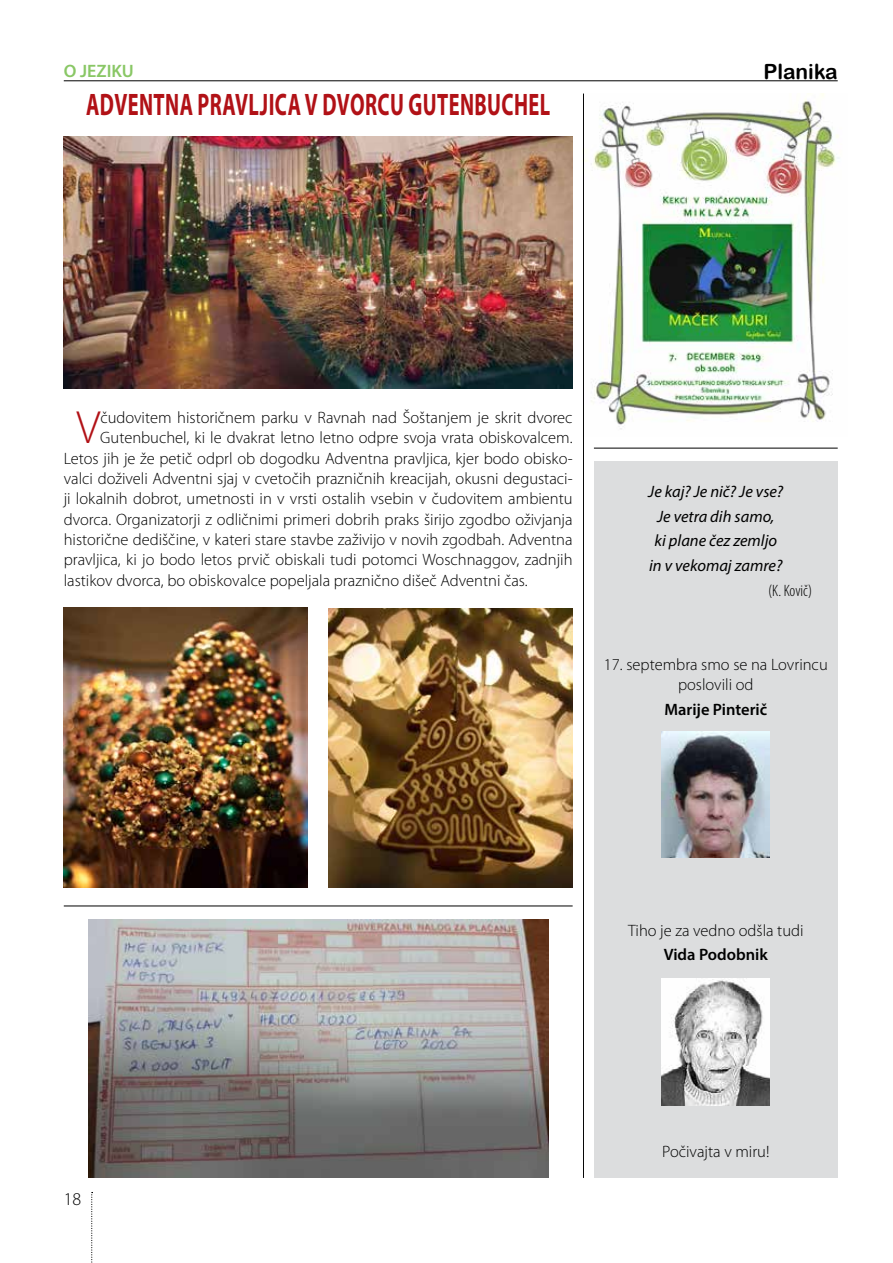
<style>
.page{position:relative;width:893px;height:1263px;background:#fff}
.page>*{position:absolute;margin:0;border:0;box-sizing:border-box;transform-origin:0 0}
.t1{font:300 46.8px "Myriad Pro";color:#b11116}
.t2{font:700 31.2px "Myriad Pro";color:#b11116;scale:.65 1}
.t3{font:21px "Arial Rounded MT Bold";color:#000}
.t4{font:600 18px "Myriad Pro";color:#89c765}
.t5{font:300 18px "Myriad Pro";color:#000}
.t6{font:300 16.5px/20.4px "Myriad Pro";color:#000;text-align:center}
.t7{font:italic 16.5px/24.6px "Myriad Pro";color:#000;text-align:center}
.t8{font:600 16.5px "Myriad Pro";color:#000}
.t9{font:300 condensed 16.5px "Myriad Pro";color:#000}
</style>
<div class="page">
<img style="left:584px;top:94px;width:256px;height:335px">
<hr style="left:64px;top:81px;width:774px;height:1px;background:#000">
<svg style="left:91px;top:1192px;width:2px;height:71px"></svg>
<hr style="left:64px;top:906px;width:509px;height:1px;background:#000">
<hr style="left:583px;top:94px;width:1px;height:1084px;background:#000">
<div style="left:594px;top:461px;width:244px;height:717px;background:#dcddde"></div>
<img style="left:662px;top:731px;width:108px;height:127px">
<img style="left:662px;top:979px;width:108px;height:126px">
<img style="left:88px;top:919px;width:460px;height:259px">
<img style="left:64px;top:607px;width:244px;height:281px">
<img style="left:329px;top:608px;width:244px;height:280px">
<img style="left:64px;top:136px;width:509px;height:253px">
<hr style="left:594px;top:448px;width:244px;height:1px;background:#000">
<p class="t4" style="left:64px;top:59px;width:72px">O JEZIKU</p>
<p class="t3" style="left:763px;top:59px;width:76px">Planika</p>
<h2 class="t2" style="left:86px;top:84px;width:43px">ADVENTNA</h2>
<h2 class="t2" style="left:198px;top:84px;width:19px">PRAVLJICA</h2>
<h2 class="t2" style="left:305px;top:84px;width:49px">V DVORCU</h2>
<h2 class="t2" style="left:408px;top:84px;width:43px">GUTENBUCHEL</h2>
<h1 class="t1" style="left:77px;top:402px;width:25px">V</h1>
<p class="t6" style="left:100px;top:407px;width:474px">čudovitem historičnem parku v Ravnah nad Šoštanjem je skrit dvorec</p>
<p class="t6" style="left:100px;top:428px;width:474px">Gutenbuchel, ki le dvakrat letno letno odpre svoja vrata obiskovalcem.</p>
<p class="t6" style="left:64px;top:448px;width:510px">Letos jih je že petič odprl ob dogodku Adventna pravljica, kjer bodo obisko-</p>
<p class="t6" style="left:64px;top:468px;width:510px">valci doživeli Adventni sjaj v cvetočih prazničnih kreacijah, okusni degustaci-</p>
<p class="t6" style="left:64px;top:489px;width:510px">ji lokalnih dobrot, umetnosti in v vrsti ostalih vsebin v čudovitem ambientu</p>
<p class="t6" style="left:64px;top:509px;width:510px">dvorca. Organizatorji z odličnimi primeri dobrih praks širijo zgodbo oživjanja</p>
<p class="t6" style="left:64px;top:530px;width:510px">historične dediščine, v kateri stare stavbe zaživijo v novih zgodbah. Adventna</p>
<p class="t6" style="left:64px;top:550px;width:510px">pravljica, ki jo bodo letos prvič obiskali tudi potomci Woschnaggov, zadnjih</p>
<p class="t6" style="left:64px;top:570px;width:466px">lastikov dvorca, bo obiskovalce popeljala praznično dišeč Adventni čas.</p>
<p class="t7" style="left:648px;top:479px;width:136px">Je kaj? Je nič? Je vse?<br>Je vetra dih samo,<br>ki plane čez zemljo in v vekomaj zamre?</p>
<p class="t9" style="left:768px;top:581px;width:46px">(K. Kovič)</p>
<p class="t6" style="left:604px;top:654px;width:225px">17. septembra smo se na Lovrincu poslovili od</p>
<p class="t8" style="left:664px;top:699px;width:104px">Marije Pinterič</p>
<p class="t5" style="left:64px;top:1189px;width:19px">18</p>
<p class="t6" style="left:628px;top:920px;width:177px">Tiho je za vedno odšla tudi</p>
<p class="t8" style="left:664px;top:944px;width:105px">Vida Podobnik</p>
<p class="t6" style="left:662px;top:1141px;width:109px">Počivajta v miru!</p>
</div>
